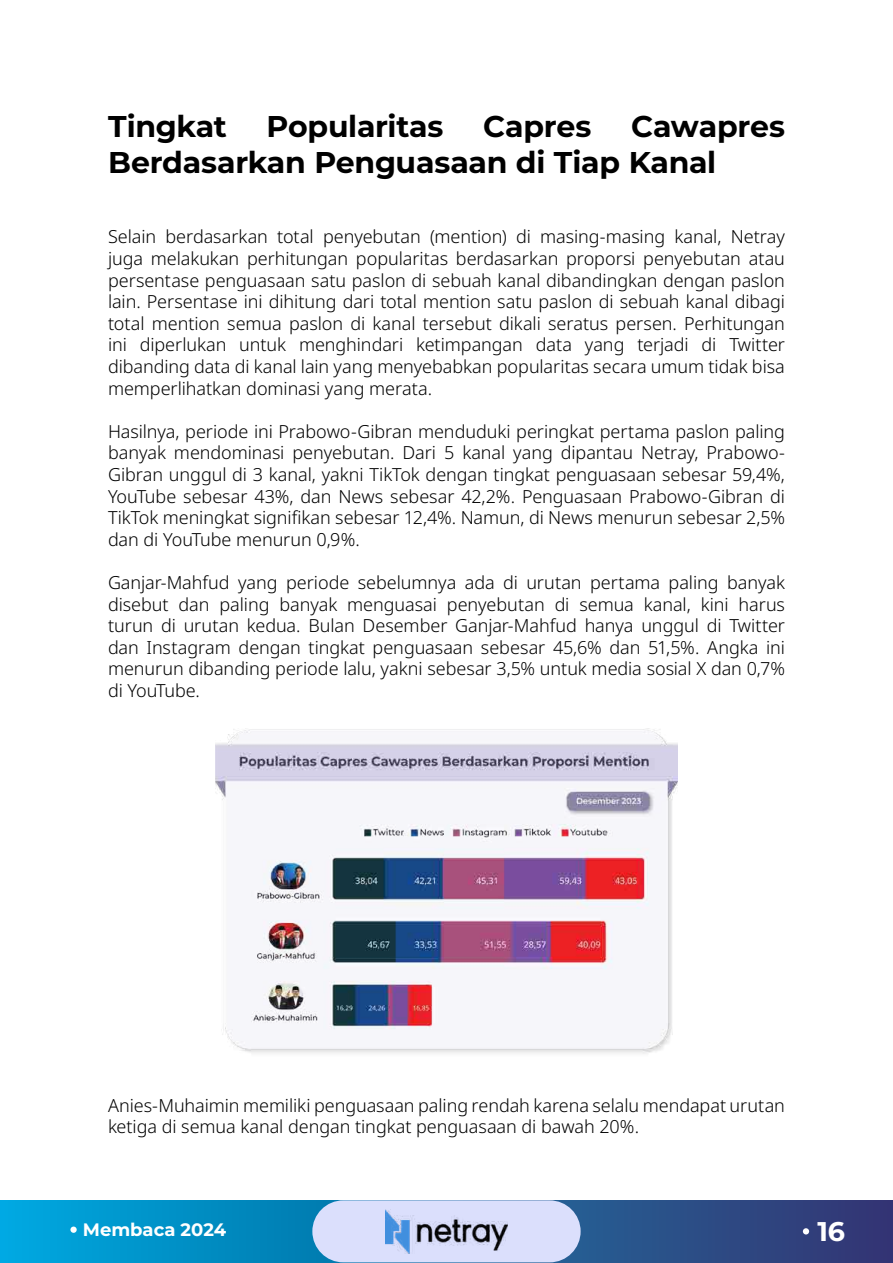
<style>
.page{position:relative;width:893px;height:1263px;background:#fff}
.page>*{position:absolute;margin:0;border:0;box-sizing:border-box;transform-origin:0 0}
.t1{font:700 30px/36px "Montserrat";letter-spacing:-.01em;color:#000}
.t2{font:700 27px "Montserrat";color:#fff}
.t3{font:300 18px/21.6px "Noto Sans";letter-spacing:-.005em;color:#000;text-align:justify}
.t4{font:700 18px "Montserrat";color:#fff}
</style>
<div class="page">
<svg style="left:1px;top:1200px;width:892px;height:63px;background:#166da5"></svg>
<div style="left:312px;top:1200px;width:269px;height:62px;background:#dbdffc;border-radius:31px"></div>
<svg style="left:70px;top:1226px;width:7px;height:7px"></svg>
<svg style="left:803px;top:1228px;width:6px;height:6px"></svg>
<img style="left:386px;top:1209px;width:121px;height:44px">
<img style="left:216px;top:729px;width:461px;height:325px">
<h1 class="t1" style="left:108px;top:108px;width:120px">Tingkat</h1>
<h1 class="t1" style="left:267px;top:108px;width:178px">Popularitas</h1>
<h1 class="t1" style="left:483px;top:108px;width:110px">Capres</h1>
<h1 class="t1" style="left:108px;top:108px;width:678px;text-indent:523px">Cawapres<br>Berdasarkan Penguasaan di Tiap Kanal</h1>
<p class="t3" style="left:108px;top:226px;width:678px">Selain berdasarkan total penyebutan (mention) di masing-masing kanal, Netray juga melakukan perhitungan popularitas berdasarkan proporsi penyebutan atau persentase penguasaan satu paslon di sebuah kanal dibandingkan dengan paslon lain. Persentase ini dihitung dari total mention satu paslon di sebuah kanal dibagi total mention semua paslon di kanal tersebut dikali seratus persen. Perhitungan ini diperlukan untuk menghindari ketimpangan data yang terjadi di Twitter dibanding data di kanal lain yang menyebabkan popularitas secara umum tidak bisa memperlihatkan dominasi yang merata.</p>
<p class="t3" style="left:108px;top:421px;width:678px">Hasilnya, periode ini Prabowo-Gibran menduduki peringkat pertama paslon paling banyak mendominasi penyebutan. Dari 5 kanal yang dipantau Netray, Prabowo-Gibran unggul di 3 kanal, yakni TikTok dengan tingkat penguasaan sebesar 59,4%, YouTube sebesar 43%, dan News sebesar 42,2%. Penguasaan Prabowo-Gibran di TikTok meningkat signifikan sebesar 12,4%. Namun, di News menurun sebesar 2,5% dan di YouTube menurun 0,9%.</p>
<p class="t3" style="left:108px;top:572px;width:678px">Ganjar-Mahfud yang periode sebelumnya ada di urutan pertama paling banyak disebut dan paling banyak menguasai penyebutan di semua kanal, kini harus turun di urutan kedua. Bulan Desember Ganjar-Mahfud hanya unggul di Twitter dan Instagram dengan tingkat penguasaan sebesar 45,6% dan 51,5%. Angka ini menurun dibanding periode lalu, yakni sebesar 3,5% untuk media sosial X dan 0,7% di YouTube.</p>
<p class="t3" style="left:108px;top:1095px;width:678px">Anies-Muhaimin memiliki penguasaan paling rendah karena selalu mendapat urutan ketiga di semua kanal dengan tingkat penguasaan di bawah 20%.</p>
<p class="t4" style="left:83px;top:1217px;width:145px">Membaca 2024</p>
<h2 class="t2" style="left:817px;top:1213px;width:29px">16</h2>
</div>
